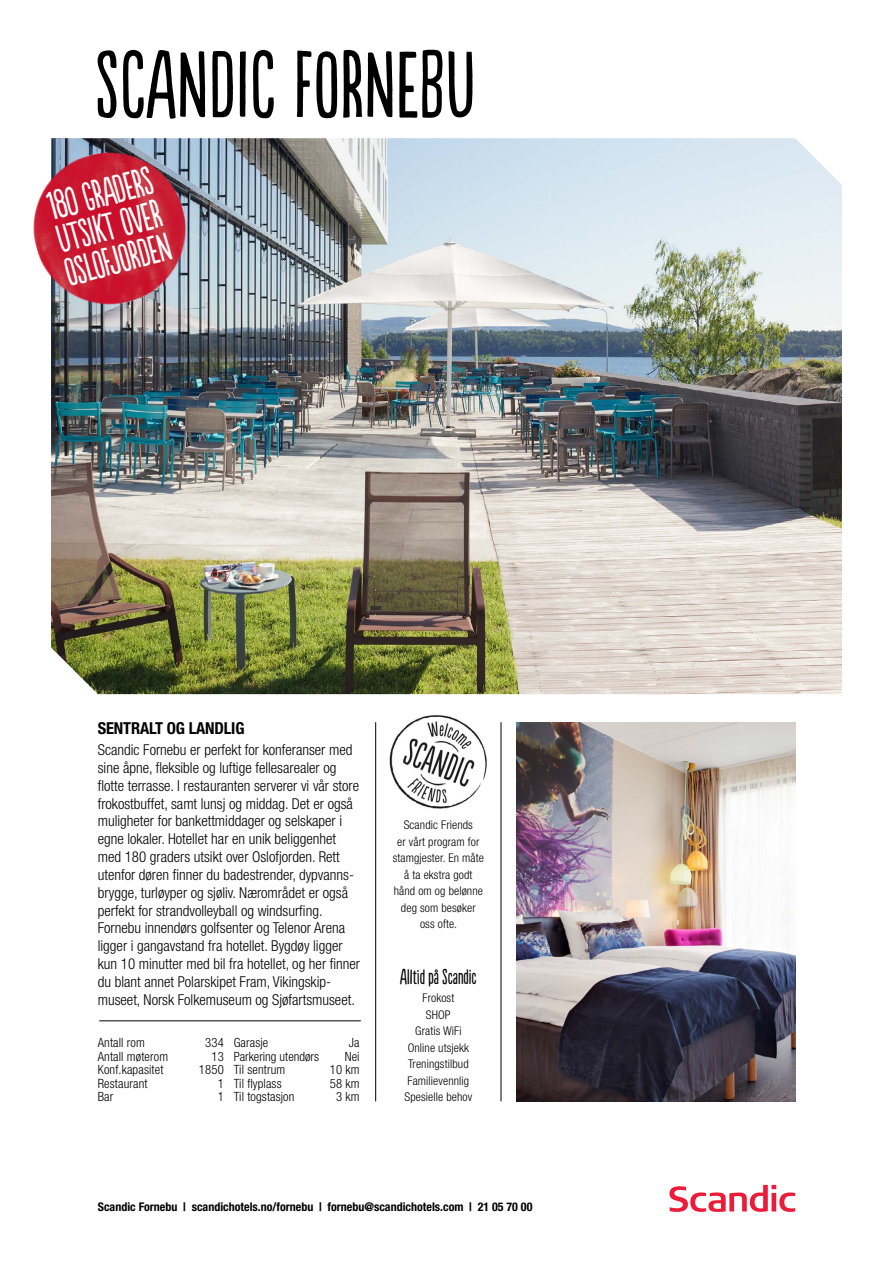
<style>
.page{position:relative;width:893px;height:1263px;background:#fff}
.page>*{position:absolute;margin:0;border:0;box-sizing:border-box;transform-origin:0 0}
.t1{font:88.8px "Populaire For Scandic";color:#000}
.t2{font:37.35px/34px "Populaire For Scandic";color:#fff;text-align:justify}
.t3{font:20.25px "Populaire For Scandic";color:#000}
.t4{font:700 condensed 16.5px "Helvetica Neue LT Std";letter-spacing:-.01em;color:#000}
.t5{font:300 condensed 15px/17.9px "Helvetica Neue LT Std";color:#000}
.t6{font:300 condensed 12.75px "Helvetica Neue LT Std";letter-spacing:.01em;color:#000}
.t7{font:300 condensed 12px/16.5px "Helvetica Neue LT Std";letter-spacing:.01em;color:#000;text-align:center}
.t8{font:700 condensed 12px "Helvetica Neue LT Std";color:#000}
</style>
<div class="page">
<svg style="left:669px;top:1185px;width:126px;height:27px"></svg>
<img style="left:51px;top:138px;width:791px;height:556px">
<hr style="left:99px;top:1020px;width:262px;height:1px;background:#000">
<hr style="left:375px;top:722px;width:1px;height:379px;background:#000">
<hr style="left:501px;top:722px;width:1px;height:379px;background:#000">
<img style="left:516px;top:722px;width:279px;height:379px">
<img style="left:389px;top:715px;width:98px;height:94px">
<img style="left:33px;top:138px;width:177px;height:191px">
<h1 class="t1" style="left:95px;top:36px;width:382px">SCANDIC FORNEBU</h1>
<h2 class="t2" style="left:43px;top:191px;width:110px;rotate:-15deg">180 GRADERS UTSIKT OVER OSLOFJORDEN</h2>
<p class="t4" style="left:98px;top:718px;width:148px">SENTRALT OG LANDLIG</p>
<p class="t5" style="left:98px;top:741px;width:264px">Scandic Fornebu er perfekt for konferanser med sine åpne, fleksible og luftige fellesarealer og flotte terrasse. I restauranten serverer vi vår store frokostbuffet, samt lunsj og middag. Det er også muligheter for bankettmiddager og selskaper i egne lokaler. Hotellet har en unik beliggenhet med 180 graders utsikt over Oslofjorden. Rett utenfor døren finner du badestrender, dypvanns&shy;brygge, turløyper og sjøliv. Nærområdet er også perfekt for strandvolleyball og windsurfing.<br>Fornebu innendørs golfsenter og Telenor Arena ligger i gangavstand fra hotellet. Bygdøy ligger kun 10 minutter med bil fra hotellet, og her finner du blant annet Polarskipet Fram, Vikingskip&shy;museet, Norsk Folkemuseum og Sjøfartsmuseet.</p>
<p class="t6" style="left:98px;top:1035px;width:49px">Antall rom</p>
<p class="t6" style="left:205px;top:1035px;width:20px">334</p>
<p class="t6" style="left:98px;top:1049px;width:72px">Antall møterom</p>
<p class="t6" style="left:211px;top:1049px;width:14px">13</p>
<p class="t6" style="left:98px;top:1062px;width:67px">Konf.kapasitet</p>
<p class="t6" style="left:199px;top:1062px;width:26px">1850</p>
<p class="t6" style="left:98px;top:1076px;width:51px">Restaurant</p>
<p class="t6" style="left:218px;top:1076px;width:8px">1</p>
<p class="t6" style="left:98px;top:1089px;width:17px">Bar</p>
<p class="t6" style="left:218px;top:1089px;width:8px">1</p>
<p class="t6" style="left:234px;top:1035px;width:36px">Garasje</p>
<p class="t6" style="left:349px;top:1035px;width:12px">Ja</p>
<p class="t6" style="left:234px;top:1049px;width:87px">Parkering utendørs</p>
<p class="t6" style="left:345px;top:1049px;width:16px">Nei</p>
<p class="t6" style="left:234px;top:1062px;width:53px">Til sentrum</p>
<p class="t6" style="left:330px;top:1062px;width:31px">10 km</p>
<p class="t6" style="left:234px;top:1076px;width:49px">Til flyplass</p>
<p class="t6" style="left:330px;top:1076px;width:31px">58 km</p>
<p class="t6" style="left:234px;top:1089px;width:62px">Til togstasjon</p>
<p class="t6" style="left:336px;top:1089px;width:25px">3 km</p>
<p class="t7" style="left:393px;top:817px;width:93px">Scandic Friends<br>er vårt program for stamgjester. En måte å ta ekstra godt hånd om og belønne deg som besøker oss ofte.</p>
<h3 class="t3" style="left:400px;top:965px;width:78px">Alltid på Scandic</h3>
<p class="t7" style="left:405px;top:990px;width:69px">Frokost<br>SHOP<br>Gratis WiFi<br>Online utsjekk<br>Treningstilbud<br>Familievennlig<br>Spesielle behov</p>
<p class="t8" style="left:98px;top:1200px;width:436px">Scandic Fornebu | scandichotels.no/fornebu | fornebu@scandichotels.com | 21 05 70 00</p>
</div>
